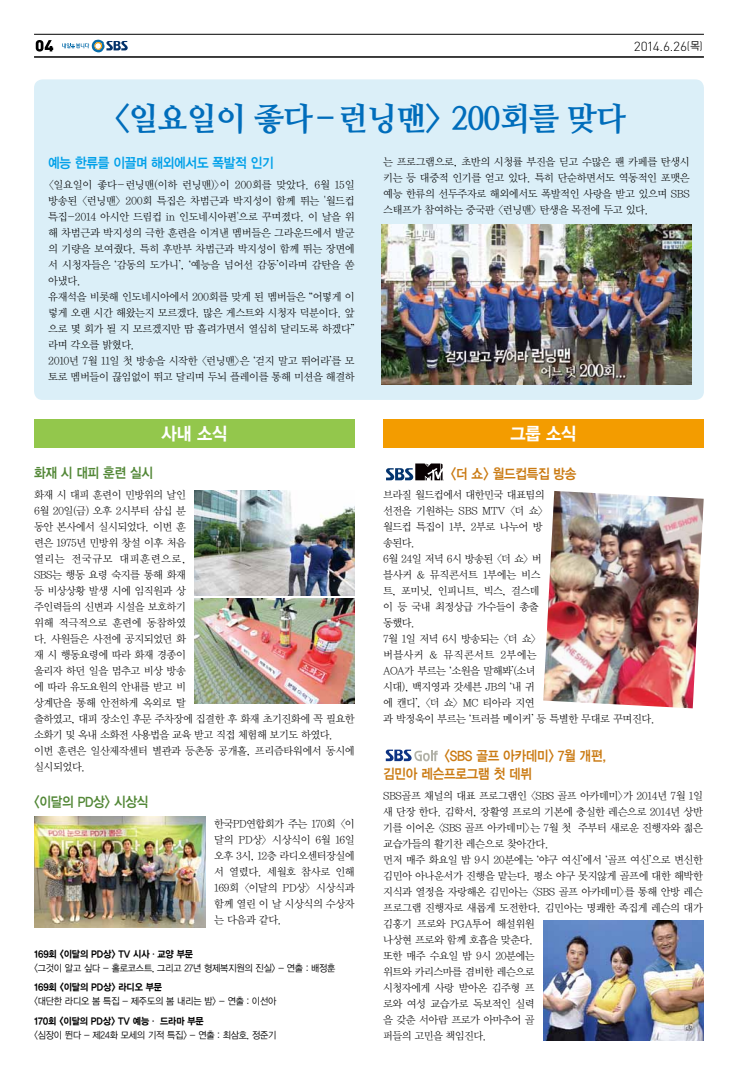
<style>
.page{position:relative;width:738px;height:1075px;background:#fff}
.page>*{position:absolute;margin:0;border:0;box-sizing:border-box;transform-origin:0 0}
.t1{font:700 32px "Nanum Myeongjo OTF Extra";letter-spacing:-.02em;color:#006dbb}
.t2{font:18px "YDVYGO Std 15";letter-spacing:-.015em;color:#fff;scale:.92 1}
.t3{font:14px/17.8px "YDVYGO Std 14";letter-spacing:-.02em;color:#ca7a12;scale:.9 1}
.t4{font:14px "YDVYGO Std 14";letter-spacing:-.02em;color:#528736;scale:.9 1}
.t5{font:14px "YDVYGO Std 14";letter-spacing:-.02em;color:#00a0e9;scale:.9 1}
.t6{font:300 13px "DIN";letter-spacing:-.045em;color:#000;scale:1.05 1}
.t7{font:10.7px/16px "YDVY Mj O Std 12";letter-spacing:-.035em;color:#000}
.t8{font:9.7px "YDVYGO Std 12";letter-spacing:-.015em;color:#000;scale:.92 1}
.t9{font:9.7px "YDVYGO Std 15";letter-spacing:-.015em;color:#000;scale:.92 1}
.s1{font-size:11px}
.s2{font-family:"YDVYGO Std 12";font-weight:400;font-size:11px}
</style>
<div class="page">
<div style="left:34px;top:79px;width:669px;height:321px;background:#dbeff8;border-radius:9px"></div>
<svg style="left:36px;top:40px;width:17px;height:12px"></svg>
<svg style="left:62px;top:40px;width:66px;height:13px"></svg>
<hr style="left:34px;top:34px;width:669px;height:1px;background:#000">
<hr style="left:34px;top:56px;width:669px;height:2px;background:#000">
<svg style="left:386px;top:463px;width:58px;height:17px"></svg>
<svg style="left:385px;top:749px;width:52px;height:12px"></svg>
<div style="left:34px;top:419px;width:320px;height:28px;background:#93c74c"></div>
<div style="left:383px;top:419px;width:320px;height:28px;background:#f39c00"></div>
<img style="left:194px;top:490px;width:160px;height:105px">
<img style="left:194px;top:598px;width:160px;height:105px">
<img style="left:34px;top:816px;width:172px;height:110px">
<img style="left:543px;top:491px;width:160px;height:217px">
<img style="left:543px;top:920px;width:160px;height:120px">
<img style="left:381px;top:224px;width:309px;height:160px">
<p class="t6" style="left:633px;top:38px;width:67px">2014.6.26<span class="s1">(</span><span class="s2">목</span><span class="s1">)</span></p>
<h1 class="t1" style="left:112px;top:98px;width:515px">&lt;일요일이 좋다-런닝맨&gt; 200회를 맞다</h1>
<h3 class="t5" style="left:48px;top:156px;width:252px">예능 한류를 이끌며 해외에서도 폭발적 인기</h3>
<p class="t7" style="left:48px;top:177px;width:308px">&lt;일요일이 좋다-런닝맨(이하 런닝맨)&gt;이 200회를 맞았다. 6월 15일 방송된 &lt;런닝맨&gt; 200회 특집은 차범근과 박지성이 함께 뛰는 '월드컵 특집-2014 아시안 드림컵 in 인도네시아편'으로 꾸며졌다. 이 날을 위 해 차범근과 박지성의 극한 훈련을 이겨낸 멤버들은 그라운드에서 발군 의 기량을 보여줬다. 특히 후반부 차범근과 박지성이 함께 뛰는 장면에 서 시청자들은 ‘감동의 도가니’, ‘예능을 넘어선 감동’이라며 감탄을 쏟 아냈다.<br>유재석을 비롯해 인도네시아에서 200회를 맞게 된 멤버들은 “어떻게 이 렇게 오랜 시간 해왔는지 모르겠다. 많은 게스트와 시청자 덕분이다. 앞 으로 몇 회가 될 지 모르겠지만 땀 흘려가면서 열심히 달리도록 하겠다” 라며 각오를 밝혔다.<br>2010년 7월 11일 첫 방송을 시작한 &lt;런닝맨&gt;은 ‘걷지 말고 뛰어라’를 모 토로 멤버들이 끊임없이 뛰고 달리며 두뇌 플레이를 통해 미션을 해결하</p>
<p class="t7" style="left:383px;top:153px;width:308px;text-align:justify">는 프로그램으로, 초반의 시청률 부진을 딛고 수많은 팬 카페를 탄생시 키는 등 대중적 인기를 얻고 있다. 특히 단순하면서도 역동적인 포맷은 예능 한류의 선두주자로 해외에서도 폭발적인 사랑을 받고 있으며 SBS 스태프가 참여하는 중국판 &lt;런닝맨&gt; 탄생을 목전에 두고 있다.</p>
<h2 class="t2" style="left:161px;top:424px;width:73px">사내 소식</h2>
<h2 class="t2" style="left:510px;top:424px;width:73px">그룹 소식</h2>
<h3 class="t4" style="left:34px;top:466px;width:134px">화재 시 대피 훈련 실시</h3>
<p class="t7" style="left:34px;top:487px;width:322px">화재 시 대피 훈련이 민방위의 날인<br>6월 20일(금) 오후 2시부터 삼십 분<br>동안 본사에서 실시되었다. 이번 훈<br>련은 1975년 민방위 창설 이후 처음<br>열리는 전국규모 대피훈련으로,<br>SBS는 행동 요령 숙지를 통해 화재<br>등 비상상황 발생 시에 임직원과 상<br>주인력들의 신변과 시설을 보호하기<br>위해 적극적으로 훈련에 동참하였<br>다. 사원들은 사전에 공지되었던 화<br>재 시 행동요령에 따라 화재 경종이<br>울리자 하던 일을 멈추고 비상 방송<br>에 따라 유도요원의 안내를 받고 비<br>상계단을 통해 안전하게 옥외로 탈<br>출하였고, 대피 장소인 후문 주차장에 집결한 후 화재 초기진화에 꼭 필요한 소화기 및 옥내 소화전 사용법을 교육 받고 직접 체험해 보기도 하였다. 이번 훈련은 일산제작센터 별관과 등촌동 공개홀, 프리즘타워에서 동시에 실시되었다.</p>
<h3 class="t4" style="left:34px;top:794px;width:129px">&lt;이달의 PD상&gt; 시상식</h3>
<p class="t7" style="left:214px;top:816px;width:142px;text-align:justify">한국PD연합회가 주는 170회 &lt;이 달의 PD상&gt; 시상식이 6월 16일 오후 3시, 12층 라디오센터장실에 서 열렸다. 세월호 참사로 인해 169회 &lt;이달의 PD상&gt; 시상식과 함께 열린 이 날 시상식의 수상자 는 다음과 같다.</p>
<p class="t9" style="left:34px;top:948px;width:174px">169회 &lt;이달의 PD상&gt; TV 시사ㆍ교양 부문</p>
<p class="t8" style="left:34px;top:962px;width:329px">&lt;그것이 알고 싶다 - 홀로코스트, 그리고 27년 형제복지원의 진실&gt; - 연출 : 배정훈</p>
<p class="t9" style="left:34px;top:982px;width:140px">169회 &lt;이달의 PD상&gt; 라디오 부문</p>
<p class="t8" style="left:34px;top:996px;width:265px">&lt;대단한 라디오 봄 특집 - 제주도의 봄 내리는 밤&gt; - 연출 : 이선아</p>
<p class="t9" style="left:34px;top:1015px;width:186px">170회 &lt;이달의 PD상&gt; TV 예능ㆍ 드라마 부문</p>
<p class="t8" style="left:34px;top:1030px;width:265px">&lt;심장이 뛴다 - 제24화 모세의 기적 특집&gt; - 연출 : 최삼호, 정준기</p>
<h3 class="t3" style="left:450px;top:466px;width:141px">&lt;더 쇼&gt; 월드컵특집 방송</h3>
<p class="t7" style="left:383px;top:487px;width:273px">브라질 월드컵에서 대한민국 대표팀의<br>선전을 기원하는 SBS MTV &lt;더 쇼&gt;<br>월드컵 특집이 1부, 2부로 나누어 방<br>송된다.<br>6월 24일 저녁 6시 방송된 &lt;더 쇼&gt; 버<br>블사커 &amp; 뮤직콘서트 1부에는 비스<br>트, 포미닛, 인피니트, 빅스, 걸스데<br>이 등 국내 최정상급 가수들이 총출<br>동했다.<br>7월 1일 저녁 6시 방송되는 &lt;더 쇼&gt;<br>버블사커 &amp; 뮤직콘서트 2부에는<br>AOA가 부르는 ‘소원을 말해봐’(소녀<br>시대), 백지영과 갓세븐 JB의 ‘내 귀<br>에 캔디’, &lt;더 쇼&gt; MC 티아라 지연<br>과 박정욱이 부르는 ‘트러블 메이커’ 등 특별한 무대로 꾸며진다.</p>
<h3 class="t3" style="left:383px;top:747px;width:249px;text-indent:61px">&lt;SBS 골프 아카데미&gt; 7월 개편, 김민아 레슨프로그램 첫 데뷔</h3>
<p class="t7" style="left:383px;top:788px;width:321px">SBS골프 채널의 대표 프로그램인 &lt;SBS 골프 아카데미&gt;가 2014년 7월 1일 새 단장 한다. 김학서, 장활영 프로의 기본에 충실한 레슨으로 2014년 상반 기를 이어온 &lt;SBS 골프 아카데미&gt;는 7월 첫 주부터 새로운 진행자와 젊은 교습가들의 활기찬 레슨으로 찾아간다.<br>먼저 매주 화요일 밤 9시 20분에는 ‘야구 여신’에서 ‘골프 여신’으로 변신한 김민아 아나운서가 진행을 맡는다. 평소 야구 못지않게 골프에 대한 해박한 지식과 열정을 자랑해온 김민아는 &lt;SBS 골프 아카데미&gt;를 통해 안방 레슨 프로그램 진행자로 새롭게 도전한다. 김민아는 명쾌한 족집게 레슨의 대가 김홍기 프로와 PGA투어 해설위원<br>나상현 프로와 함께 호흡을 맞춘다.<br>또한 매주 수요일 밤 9시 20분에는<br>위트와 카리스마를 겸비한 레슨으로<br>시청자에게 사랑 받아온 김주형 프<br>로와 여성 교습가로 독보적인 실력<br>을 갖춘 서아람 프로가 아마추어 골<br>퍼들의 고민을 책임진다.</p>
</div>
